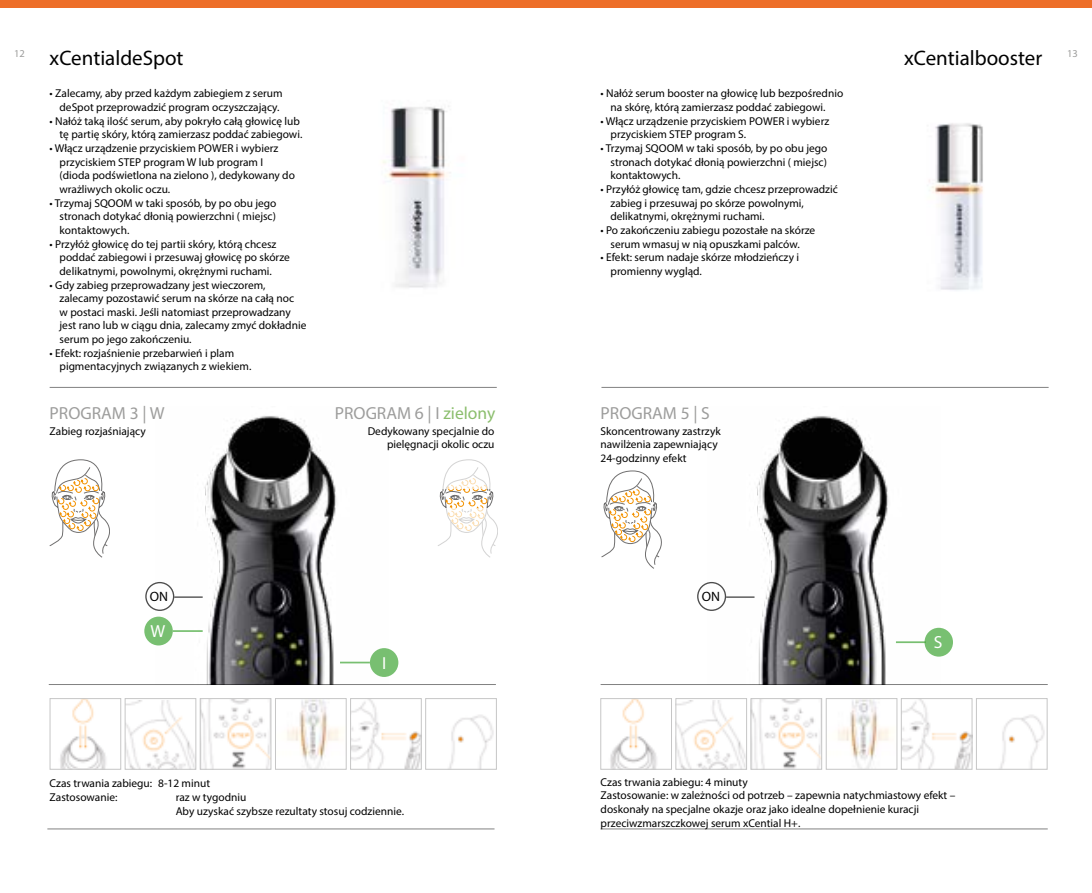
<style>
.page{position:relative;width:1092px;height:893px;background:#fff}
.page>*{position:absolute;margin:0;border:0;box-sizing:border-box;transform-origin:0 0}
.t1{font:21px "Myriad Pro";color:#000}
.t2{font:17.5px "Myriad Pro";color:#9d9d9c}
.t3{font:17.5px "Myriad Pro";color:#fff}
.t4{font:13.47px "Myriad Pro";color:#000}
.t5{font:11.38px/13.7px "Myriad Pro";color:#000}
.t6{font:10.5px "Myriad Pro";color:#9d9d9c}
.s1{color:#8bbe6d}
</style>
<div class="page">
<img style="left:156px;top:416px;width:233px;height:268px">
<hr style="left:49px;top:684px;width:447px;height:1px;background:#000">
<div style="left:146px;top:583px;width:28px;height:27px;background:#fff;border-radius:50%"></div>
<div style="left:145px;top:582px;width:29px;height:29px;border:1px solid #000;border-radius:50%"></div>
<hr style="left:174px;top:596px;width:29px;height:2px;background:#000">
<hr style="left:173px;top:630px;width:30px;height:2px;background:#3fa535">
<div style="left:144px;top:617px;width:29px;height:28px;background:#78bf71;border-radius:50%"></div>
<hr style="left:47px;top:828px;width:447px;height:1px;background:#000">
<img style="left:60px;top:700px;width:46px;height:67px">
<div style="left:50px;top:698px;width:71px;height:71px;border:1px solid #c6c6c6"></div>
<img style="left:127px;top:700px;width:67px;height:67px">
<div style="left:125px;top:698px;width:71px;height:71px;border:1px solid #c6c6c6"></div>
<img style="left:202px;top:700px;width:67px;height:67px">
<div style="left:200px;top:698px;width:71px;height:71px;border:1px solid #c6c6c6"></div>
<img style="left:287px;top:700px;width:53px;height:67px">
<div style="left:275px;top:698px;width:71px;height:71px;border:1px solid #c6c6c6"></div>
<img style="left:449px;top:715px;width:45px;height:52px">
<div style="left:425px;top:698px;width:71px;height:71px;border:1px solid #c6c6c6"></div>
<img style="left:352px;top:700px;width:67px;height:67px">
<div style="left:350px;top:698px;width:71px;height:71px;border:1px solid #c6c6c6"></div>
<hr style="left:50px;top:387px;width:447px;height:1px;background:#000">
<svg style="left:50px;top:460px;width:60px;height:97px"></svg>
<svg style="left:439px;top:488px;width:55px;height:20px"></svg>
<hr style="left:340px;top:662px;width:30px;height:1px;background:#3fa535">
<div style="left:370px;top:648px;width:28px;height:29px;background:#78bf71;border-radius:50%"></div>
<img style="left:707px;top:416px;width:233px;height:268px">
<hr style="left:600px;top:684px;width:447px;height:1px;background:#000">
<div style="left:697px;top:583px;width:28px;height:27px;background:#fff;border-radius:50%"></div>
<div style="left:697px;top:582px;width:29px;height:29px;border:1px solid #000;border-radius:50%"></div>
<hr style="left:726px;top:596px;width:28px;height:2px;background:#000">
<img style="left:610px;top:700px;width:47px;height:67px">
<div style="left:600px;top:698px;width:71px;height:71px;border:1px solid #c6c6c6"></div>
<img style="left:677px;top:700px;width:67px;height:67px">
<div style="left:675px;top:698px;width:71px;height:71px;border:1px solid #c6c6c6"></div>
<img style="left:752px;top:700px;width:67px;height:67px">
<div style="left:750px;top:698px;width:71px;height:71px;border:1px solid #c6c6c6"></div>
<img style="left:838px;top:700px;width:52px;height:67px">
<div style="left:826px;top:698px;width:71px;height:71px;border:1px solid #c6c6c6"></div>
<img style="left:1000px;top:715px;width:45px;height:52px">
<div style="left:976px;top:698px;width:71px;height:71px;border:1px solid #c6c6c6"></div>
<img style="left:903px;top:700px;width:67px;height:67px">
<div style="left:901px;top:698px;width:71px;height:71px;border:1px solid #c6c6c6"></div>
<hr style="left:601px;top:387px;width:447px;height:1px;background:#000">
<svg style="left:601px;top:471px;width:60px;height:97px"></svg>
<hr style="left:895px;top:641px;width:30px;height:2px;background:#3fa535">
<div style="left:924px;top:628px;width:28px;height:29px;background:#78bf71;border-radius:50%"></div>
<img style="left:382px;top:106px;width:67px;height:182px">
<img style="left:929px;top:123px;width:54px;height:167px">
<hr style="left:600px;top:828px;width:447px;height:1px;background:#000">
<div style="left:0;top:0;width:1091px;height:7px;background:#ed6e28"></div>
<p class="t6" style="left:14px;top:47px;width:12px">12</p>
<p class="t6" style="left:1067px;top:47px;width:12px">13</p>
<h1 class="t1" style="left:50px;top:45px;width:135px">xCentialdeSpot</h1>
<h1 class="t1" style="left:903px;top:45px;width:140px">xCentialbooster</h1>
<p class="t5" style="left:50px;top:87px;width:234px;text-align:right">• Zalecamy, aby przed każdym zabiegiem z serum deSpot przeprowadzić program oczyszczający.</p>
<p class="t5" style="left:50px;top:114px;width:254px;text-align:right">• Nałóż taką ilość serum, aby pokryło całą głowicę lub tę partię skóry, którą zamierzasz poddać zabiegowi.</p>
<p class="t5" style="left:60px;top:141px;width:237px;text-indent:-10px">• Włącz urządzenie przyciskiem POWER i wybierz przyciskiem STEP program W lub program I (dioda podświetlona na zielono ), dedykowany do wrażliwych okolic oczu.</p>
<p class="t5" style="left:60px;top:196px;width:218px;text-align:justify;text-indent:-10px">• Trzymaj SQOOM w taki sposób, by po obu jego stronach dotykać dłonią powierzchni ( miejsc) kontaktowych.</p>
<p class="t5" style="left:60px;top:237px;width:232px;text-indent:-10px">• Przyłóż głowicę do tej partii skóry, którą chcesz poddać zabiegowi i przesuwaj głowicę po skórze delikatnymi, powolnymi, okrężnymi ruchami.</p>
<p class="t5" style="left:60px;top:278px;width:248px;text-indent:-10px">• Gdy zabieg przeprowadzany jest wieczorem, zalecamy pozostawić serum na skórze na całą noc<br>w postaci maski. Jeśli natomiast przeprowadzany jest rano lub w ciągu dnia, zalecamy zmyć dokładnie serum po jego zakończeniu.</p>
<p class="t5" style="left:60px;top:346px;width:193px;text-indent:-10px">• Efekt: rozjaśnienie przebarwień i plam pigmentacyjnych związanych z wiekiem.</p>
<p class="t5" style="left:610px;top:87px;width:234px;text-indent:-10px">• Nałóż serum booster na głowicę lub bezpośrednio na skórę, którą zamierzasz poddać zabiegowi.</p>
<p class="t5" style="left:610px;top:114px;width:220px;text-indent:-10px">• Włącz urządzenie przyciskiem POWER i wybierz przyciskiem STEP program S.</p>
<p class="t5" style="left:610px;top:141px;width:218px;text-align:justify;text-indent:-10px">• Trzymaj SQOOM w taki sposób, by po obu jego stronach dotykać dłonią powierzchni ( miejsc) kontaktowych.</p>
<p class="t5" style="left:610px;top:182px;width:229px;text-indent:-10px">• Przyłóż głowicę tam, gdzie chcesz przeprowadzić zabieg i przesuwaj po skórze powolnymi, delikatnymi, okrężnymi ruchami.</p>
<p class="t5" style="left:600px;top:223px;width:216px;text-align:center">• Po zakończeniu zabiegu pozostałe na skórze serum wmasuj w nią opuszkami palców.</p>
<p class="t5" style="left:610px;top:250px;width:190px;text-indent:-10px">• Efekt: serum nadaje skórze młodzieńczy i promienny wygląd.</p>
<h2 class="t2" style="left:50px;top:403px;width:116px">PROGRAM 3 | W</h2>
<h2 class="t2" style="left:335px;top:403px;width:162px">PROGRAM 6 | I <span class="s1">zielony</span></h2>
<h2 class="t2" style="left:600px;top:403px;width:111px">PROGRAM 5 | S</h2>
<p class="t5" style="left:50px;top:424px;width:98px">Zabieg rozjaśniający</p>
<p class="t5" style="left:367px;top:424px;width:128px;text-align:right">Dedykowany specjalnie do pielęgnacji okolic oczu</p>
<p class="t5" style="left:600px;top:424px;width:122px">Skoncentrowany zastrzyk nawilżenia zapewniający<br>24-godzinny efekt</p>
<p class="t4" style="left:150px;top:588px;width:20px">ON</p>
<h2 class="t3" style="left:150px;top:621px;width:16px">W</h2>
<p class="t4" style="left:701px;top:588px;width:20px">ON</p>
<h2 class="t3" style="left:933px;top:632px;width:10px">S</h2>
<h2 class="t3" style="left:382px;top:652px;width:6px">I</h2>
<p class="t5" style="left:50px;top:776px;width:162px">Czas trwania zabiegu: 8-12 minut<br>Zastosowanie:</p>
<p class="t5" style="left:176px;top:790px;width:230px">raz w tygodniu<br>Aby uzyskać szybsze rezultaty stosuj codziennie.</p>
<p class="t5" style="left:600px;top:775px;width:356px">Czas trwania zabiegu: 4 minuty<br>Zastosowanie: w zależności od potrzeb – zapewnia natychmiastowy efekt – doskonały na specjalne okazje oraz jako idealne dopełnienie kuracji przeciwzmarszczkowej serum xCential H+.</p>
</div>
